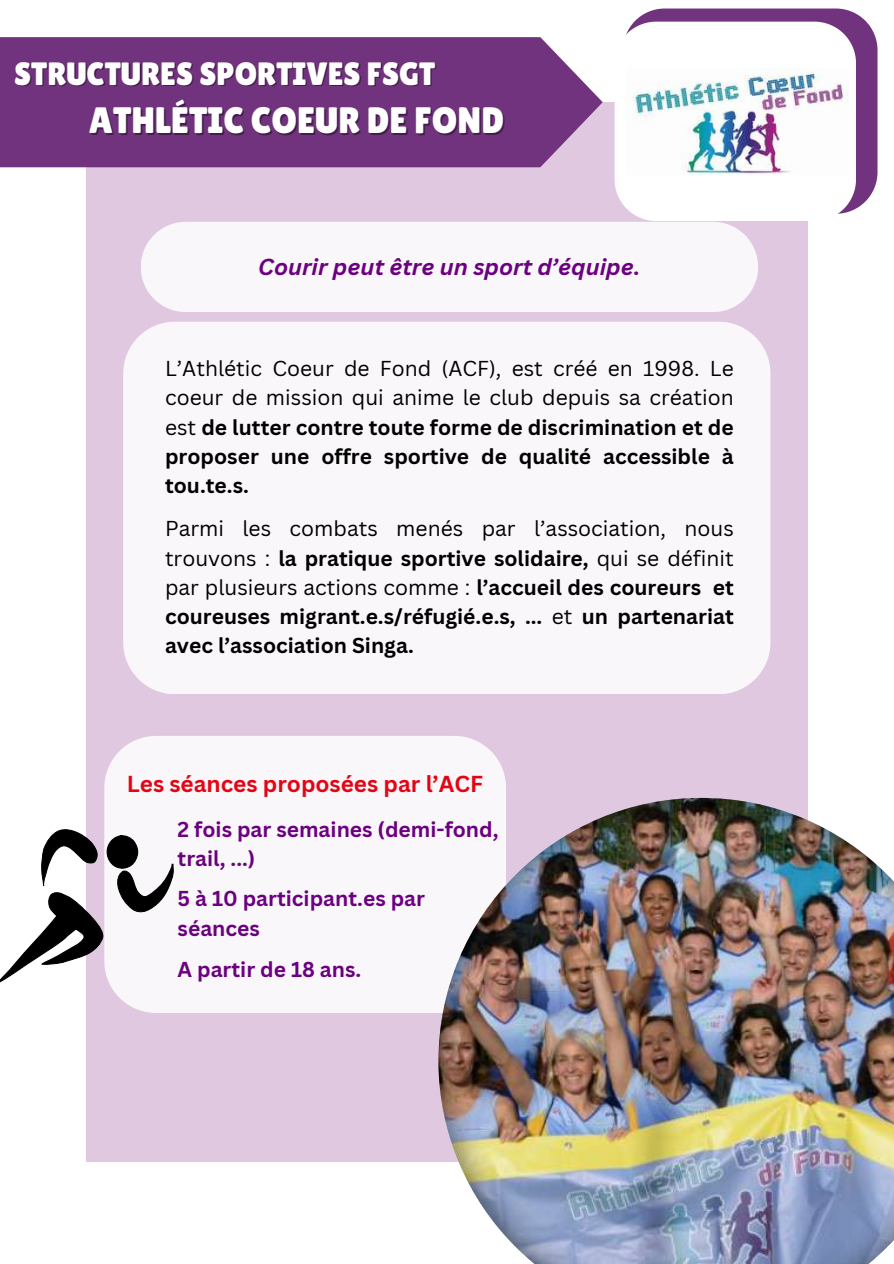
<style>
.page{position:relative;width:894px;height:1264px;background:#fff}
.page>*{position:absolute;margin:0;border:0;box-sizing:border-box;transform-origin:0 0}
.t1{font:36.75px "Lilita One";color:#fff}
.t2{font:32.25px "Lilita One";color:#fff}
.t3{font:italic 700 22.5px "Canva Sans";color:#6b0080}
.t4{font:700 22.5px "Canva Sans";color:#e30513}
.t5{font:700 21px/29.2px "Canva Sans";color:#000;text-align:justify}
.t6{font:700 21px/29.2px "Canva Sans";color:#6b0080}
.s1{font-weight:400}
</style>
<div class="page">
<div style="left:86px;top:102px;width:721px;height:1059px;background:#e0c9e0"></div>
<svg style="left:634px;top:9px;width:243px;height:200px;background:#814b8c"></svg>
<svg style="left:614px;top:22px;width:241px;height:199px"></svg>
<img style="left:626px;top:68px;width:222px;height:106px">
<div style="left:0;top:37px;width:602px;height:130px;background:#71337d"></div>
<div style="left:141px;top:222px;width:617px;height:90px;background:#faf7fa;border-radius:45px"></div>
<div style="left:123px;top:322px;width:647px;height:372px;background:#faf7fa;border-radius:52px"></div>
<div style="left:104px;top:736px;width:402px;height:276px;background:#faf7fa;border-radius:52px"></div>
<img style="left:438px;top:798px;width:455px;height:465px">
<svg style="left:0;top:828px;width:173px;height:154px"></svg>
<h2 class="t2" style="left:14px;top:55px;width:423px">STRUCTURES SPORTIVES FSGT</h2>
<h1 class="t1" style="left:89px;top:99px;width:416px">ATHLÉTIC COEUR DE FOND</h1>
<p class="t3" style="left:258px;top:251px;width:383px">Courir peut être un sport d’équipe.</p>
<p class="t5" style="left:165px;top:353px;width:570px"><span class="s1">L’Athlétic Coeur de Fond (ACF), est créé en 1998. Le coeur de mission qui anime le club depuis sa création est</span> de lutter contre toute forme de discrimination et de proposer une offre sportive de qualité accessible à tou.te.s.</p>
<p class="t5" style="left:165px;top:513px;width:570px"><span class="s1">Parmi les combats menés par l’association, nous trouvons :</span> la pratique sportive solidaire, <span class="s1">qui se définit par plusieurs actions comme :</span> l’accueil des coureurs et coureuses migrant.e.s/réfugié.e.s, ... <span class="s1">et</span> un partenariat avec l’association Singa.</p>
<p class="t4" style="left:127px;top:768px;width:358px">Les séances proposées par l’ACF</p>
<p class="t6" style="left:177px;top:813px;width:322px">2 fois par semaines (demi-fond, trail, ...)</p>
<p class="t6" style="left:177px;top:883px;width:249px">5 à 10 participant.es par séances</p>
<p class="t6" style="left:177px;top:953px;width:185px">A partir de 18 ans.</p>
</div>
